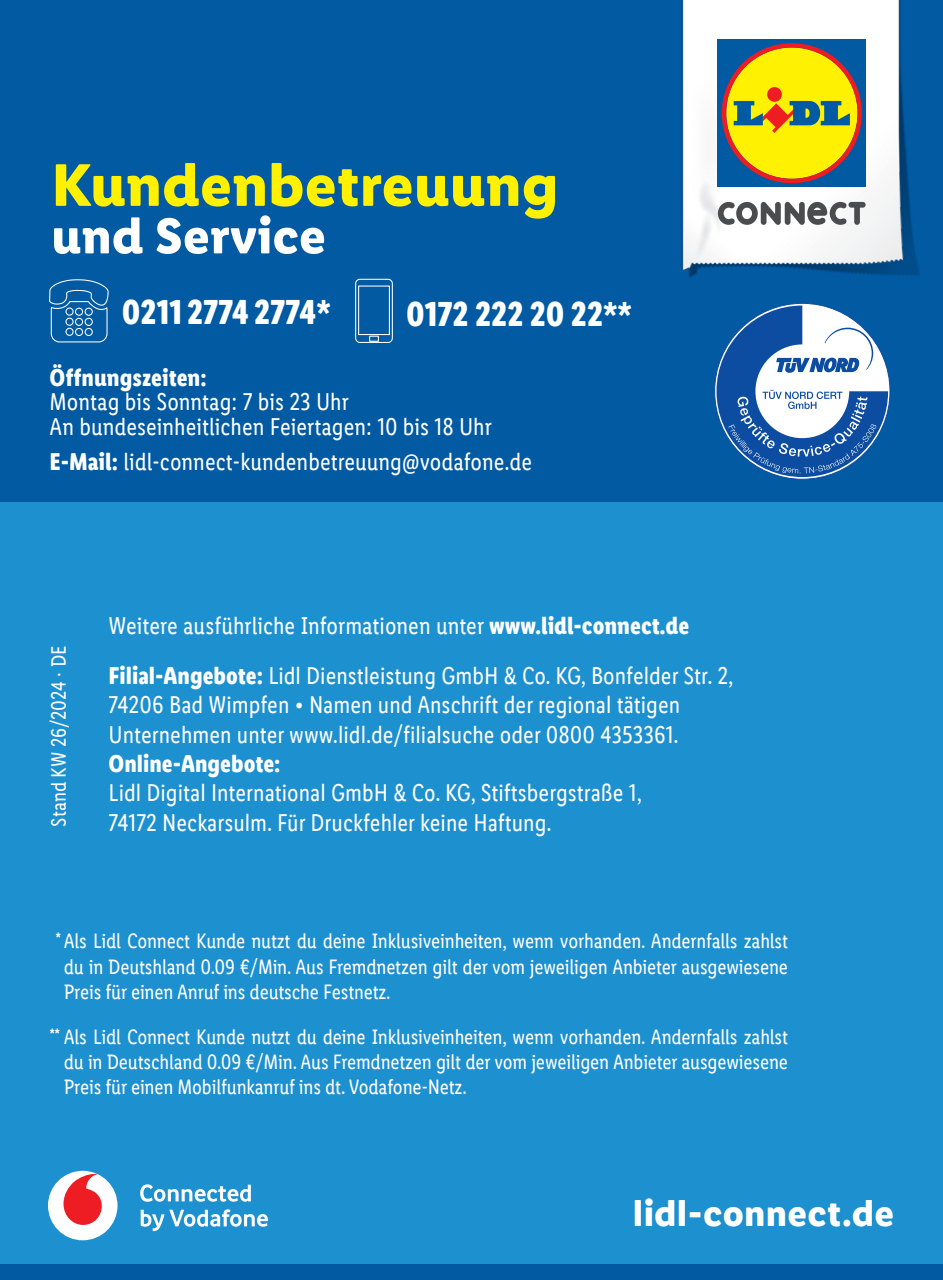
<style>
.page{position:relative;width:943px;height:1280px;background:#fff}
.page>*{position:absolute;margin:0;border:0;box-sizing:border-box;transform-origin:0 0}
.t1{font:700 60.2px "Lidl Font Pro";color:#fff101}
.t2{font:700 50.75px "Lidl Font Pro";color:#fff}
.t3{font:700 36.75px "Lidl Font Pro";letter-spacing:.005em;color:#fff}
.t4{font:700 35px "Lidl Font Cond Pro";color:#fff}
.t5{font:24.5px/50.1px "Lidl Font Cond Pro";color:#fff}
.t6{font:700 24.5px "Lidl Font Cond Pro";color:#fff}
.t7{font:21px/25.2px "Lidl Font Cond Pro";letter-spacing:-.01em;color:#fff;text-align:justify}
.s1{font-weight:700}
</style>
<div class="page">
<div style="left:0;top:501px;width:943px;height:763px;background:#1d90d0"></div>
<div style="left:0;top:0;width:943px;height:501px;background:#015aa2"></div>
<svg style="left:716px;top:305px;width:172px;height:172px"></svg>
<div style="left:0;top:1264px;width:943px;height:16px;background:#015aa2"></div>
<svg style="left:355px;top:278px;width:38px;height:65px"></svg>
<svg style="left:49px;top:279px;width:60px;height:64px"></svg>
<div style="left:48px;top:1171px;width:69px;height:69px;background:#fff;border-radius:50%"></div>
<svg style="left:63px;top:1174px;width:39px;height:51px"></svg>
<svg style="left:140px;top:1184px;width:111px;height:18px"></svg>
<svg style="left:141px;top:1209px;width:127px;height:22px"></svg>
<div style="left:265px;top:1168px;width:28px;height:25px;background:#1d90d0"></div>
<div style="left:265px;top:1171px;width:28px;height:24px;background:#1d90d0"></div>
<div style="left:242px;top:1238px;width:28px;height:25px;background:#1d90d0"></div>
<div style="left:242px;top:1241px;width:28px;height:24px;background:#1d90d0"></div>
<div style="left:22px;top:1191px;width:28px;height:25px;background:#1d90d0"></div>
<div style="left:22px;top:1194px;width:28px;height:24px;background:#1d90d0"></div>
<img style="left:681px;top:0;width:239px;height:278px">
<div style="left:718px;top:39px;width:147px;height:148px;background:#015aa2"></div>
<svg style="left:721px;top:43px;width:141px;height:140px"></svg>
<svg style="left:718px;top:202px;width:147px;height:23px;background:#9a9a9b"></svg>
<h1 class="t1" style="left:51px;top:148px;width:508px">Kundenbetreuung</h1>
<h2 class="t2" style="left:51px;top:205px;width:276px">und Service</h2>
<h3 class="t4" style="left:122px;top:291px;width:210px">0211 2774 2774*</h3>
<p class="t6" style="left:50px;top:362px;width:158px">Öffnungszeiten:</p>
<p class="t5" style="left:50px;top:389px;width:444px;line-height:24.5px">Montag bis Sonntag: 7 bis 23 Uhr<br>An bundeseinheitlichen Feiertagen: 10 bis 18 Uhr</p>
<p class="t5" style="left:50px;top:436px;width:484px"><span class="s1">E-Mail:</span> lidl-connect-kundenbetreuung@vodafone.de</p>
<h3 class="t4" style="left:406px;top:293px;width:227px">0172 222 20 22**</h3>
<p class="t7" style="left:46px;top:827px;width:183px;rotate:-90deg">Stand KW 26/2024 · DE</p>
<p class="t5" style="left:109px;top:600px;width:626px">Weitere ausführliche Informationen unter <span class="s1">www.lidl-connect.de<br>Filial-Angebote:</span> Lidl Dienstleistung GmbH &amp; Co. KG, Bonfelder Str. 2,</p>
<p class="t5" style="left:109px;top:690px;width:573px;line-height:29.4px">74206 Bad Wimpfen • Namen und Anschrift der regional tätigen<br>Unternehmen unter www.lidl.de/filialsuche oder 0800 4353361.</p>
<p class="t6" style="left:109px;top:749px;width:173px">Online-Angebote:</p>
<p class="t5" style="left:109px;top:768px;width:535px">Lidl Digital International GmbH &amp; Co. KG, Stiftsbergstraße 1,</p>
<p class="t5" style="left:109px;top:797px;width:444px">74172 Neckarsulm. Für Druckfehler keine Haftung.</p>
<p class="t7" style="left:64px;top:928px;width:725px;text-indent:-8px"><sup>*</sup> Als Lidl Connect Kunde nutzt du deine Inklusiveinheiten, wenn vorhanden. Andernfalls zahlst du in Deutshland 0.09 €/Min. Aus Fremdnetzen gilt der vom jeweiligen Anbieter ausgewiesene Preis für einen Anruf ins deutsche Festnetz.</p>
<p class="t7" style="left:64px;top:1024px;width:726px;text-indent:-14px"><sup>**</sup> Als Lidl Connect Kunde nutzt du deine Inklusiveinheiten, wenn vorhanden. Andernfalls zahlst du in Deutschland 0.09 €/Min. Aus Fremdnetzen gilt der vom jeweiligen Anbieter ausgewiesene Preis für einen Mobilfunkanruf ins dt. Vodafone-Netz.</p>
<h3 class="t3" style="left:633px;top:1191px;width:263px">lidl-connect.de</h3>
</div>
